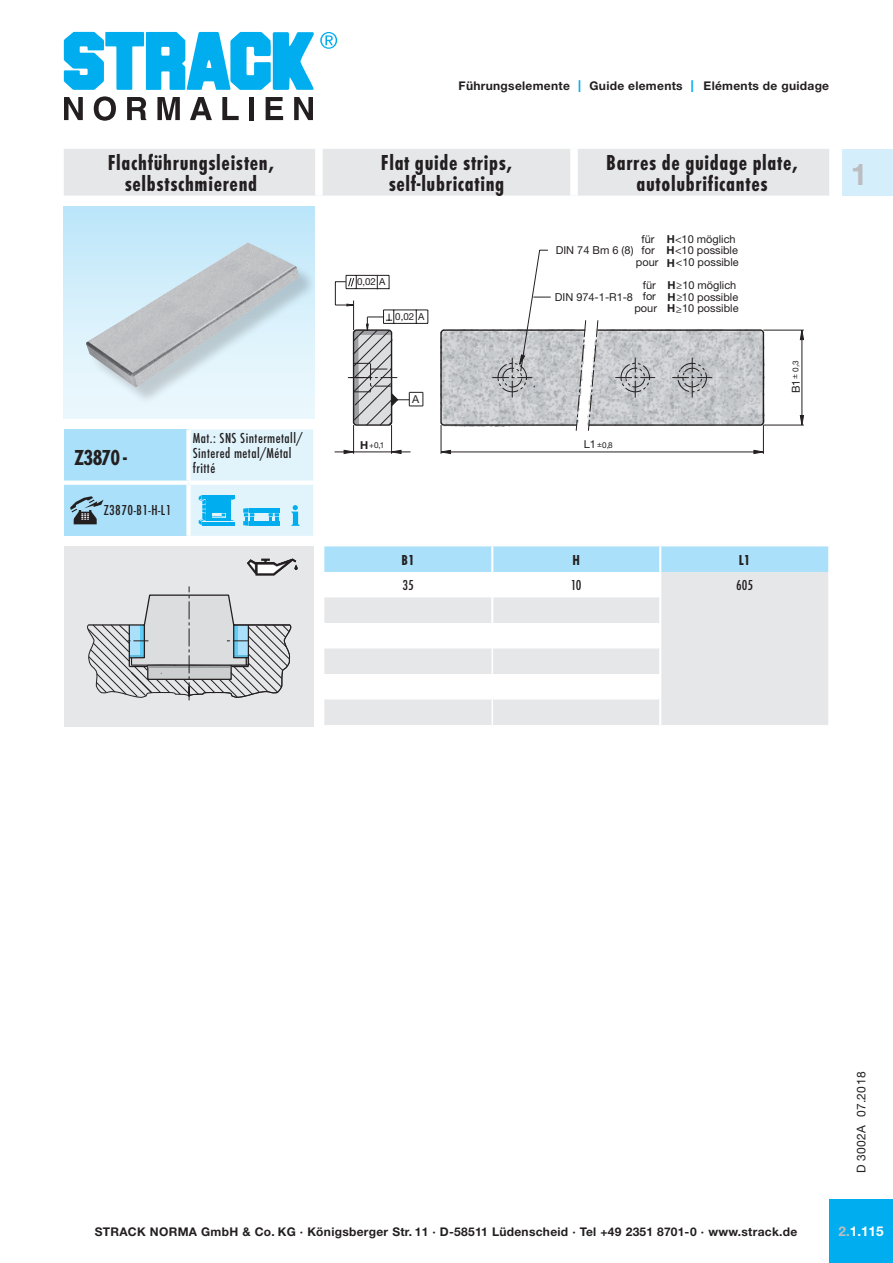
<style>
.page{position:relative;width:893px;height:1263px;background:#fff}
.page>*{position:absolute;margin:0;border:0;box-sizing:border-box;transform-origin:0 0}
.t1{font:700 30px "Helvetica Neue LT Std";color:#bcbdc0}
.t2{font:22.5px "Futura T Bol Con";letter-spacing:.03em;color:#231f20}
.Grndschr__10_12_FutL{font:15px/15px "Futura T Med Con";letter-spacing:.03em;color:#231f20}
.t3{font:15px "Futura T Bol Con";color:#231f20}
.t4{font:700 13.5px "Helvetica Neue LT Std";color:#fff}
.t5{font:700 12px "Helvetica Neue LT Std";letter-spacing:.025em;color:#231f20}
.t6{font:12px "Helvetica Neue LT Std";letter-spacing:.03em;color:#231f20}
.t7{font:10.95px/11.6px "Helvetica Neue LT Std";color:#231f20;text-align:right}
.t8{font:700 10.95px "Helvetica Neue LT Std";color:#231f20}
.t9{font:9.75px "Helvetica Neue LT Std";color:#231f20}
.t10{font:8.1px "Helvetica Neue LT Std";color:#231f20}
.s1{font-weight:400;font-size:16.5px;color:#00aeef}
.s2{font-weight:700}
.s3{font-size:10.95px}
.s4{color:#bcbdc0}
</style>
<div class="page">
<svg style="left:64px;top:97px;width:19px;height:23px"></svg>
<svg style="left:94px;top:96px;width:22px;height:25px"></svg>
<svg style="left:127px;top:97px;width:19px;height:23px"></svg>
<svg style="left:157px;top:97px;width:23px;height:23px"></svg>
<svg style="left:190px;top:97px;width:22px;height:23px"></svg>
<svg style="left:222px;top:97px;width:17px;height:23px"></svg>
<div style="left:249px;top:97px;width:5px;height:23px;background:#231f20"></div>
<svg style="left:266px;top:97px;width:17px;height:23px"></svg>
<svg style="left:294px;top:97px;width:19px;height:23px"></svg>
<svg style="left:64px;top:32px;width:273px;height:58px"></svg>
<div style="left:842px;top:149px;width:51px;height:47px;background:#d4effb"></div>
<div style="left:829px;top:1199px;width:64px;height:64px;background:#00aeef"></div>
<div style="left:64px;top:206px;width:251px;height:213px;background:linear-gradient(to bottom,#bde6fa,#eff8fc)"></div>
<hr style="left:802px;top:340px;width:1px;height:76px;background:#231f20">
<hr style="left:763px;top:425px;width:41px;height:1px;background:#231f20">
<hr style="left:763px;top:330px;width:41px;height:1px;background:#231f20">
<svg style="left:800px;top:329px;width:4px;height:11px"></svg>
<svg style="left:800px;top:415px;width:4px;height:11px"></svg>
<svg style="left:440px;top:250px;width:326px;height:204px"></svg>
<svg style="left:335px;top:275px;width:94px;height:179px"></svg>
<div style="left:64px;top:149px;width:765px;height:47px;background:#e6e7e9"></div>
<div style="left:315px;top:149px;width:8px;height:47px;background:#fff"></div>
<div style="left:570px;top:149px;width:8px;height:47px;background:#fff"></div>
<div style="left:324px;top:546px;width:504px;height:26px;background:#aae0f9"></div>
<svg style="left:324px;top:572px;width:504px;height:153px;fill:#e6e7e9"></svg>
<svg style="left:492px;top:648px;width:1px;height:77px"></svg>
<hr style="left:491px;top:546px;width:2px;height:26px;background:#fff">
<hr style="left:659px;top:546px;width:2px;height:26px;background:#fff">
<hr style="left:491px;top:572px;width:2px;height:25px;background:#fff">
<hr style="left:659px;top:572px;width:2px;height:25px;background:#fff">
<hr style="left:491px;top:597px;width:2px;height:26px;background:#fff">
<hr style="left:659px;top:597px;width:2px;height:26px;background:#fff">
<hr style="left:491px;top:623px;width:2px;height:25px;background:#fff">
<hr style="left:659px;top:623px;width:2px;height:25px;background:#fff">
<hr style="left:659px;top:648px;width:2px;height:26px;background:#fff">
<hr style="left:659px;top:674px;width:2px;height:25px;background:#fff">
<hr style="left:659px;top:699px;width:2px;height:26px;background:#fff">
<div style="left:64px;top:546px;width:249px;height:181px;background:#e6e7e9"></div>
<svg style="left:87px;top:586px;width:204px;height:114px"></svg>
<div style="left:89px;top:245px;width:228px;height:160px;background:#231f20;opacity:.2"></div>
<img style="left:213px;top:242px;width:35px;height:22px">
<img style="left:247px;top:558px;width:44px;height:18px">
<div style="left:64px;top:429px;width:125px;height:54px;background:#aae0f9"></div>
<div style="left:64px;top:483px;width:125px;height:53px;background:#aae0f9"></div>
<div style="left:186px;top:429px;width:5px;height:51px;background:#fff"></div>
<div style="left:64px;top:480px;width:125px;height:5px;background:#fff"></div>
<div style="left:186px;top:485px;width:5px;height:51px;background:#fff"></div>
<svg style="left:190px;top:429px;width:123px;height:107px;background:#caedfa"></svg>
<svg style="left:70px;top:496px;width:34px;height:28px"></svg>
<p class="t2" style="left:108px;top:150px;width:168px">Flachführungsleisten,</p>
<p class="t2" style="left:125px;top:171px;width:134px">selbstschmierend</p>
<p class="t2" style="left:74px;top:444px;width:54px">Z3870 -</p>
<p class="Grndschr__10_12_FutL" style="left:104px;top:503px;width:69px">Z3870-B1-H-L1</p>
<p class="Grndschr__10_12_FutL" style="left:193px;top:431px;width:111px">Mat.: SNS Sintermetall/<br>Sintered metal/Métal fritté</p>
<p class="t5" style="left:459px;top:78px;width:372px">Führungselemente <span class="s1">I</span> Guide elements <span class="s1">I</span> Eléments de guidage</p>
<p class="t2" style="left:381px;top:150px;width:133px">Flat guide strips,</p>
<p class="t2" style="left:389px;top:171px;width:117px">self-lubricating</p>
<p class="t9" style="left:357px;top:276px;width:30px">0,02 A</p>
<p class="t9" style="left:395px;top:311px;width:31px">0,02 A</p>
<p class="t8" style="left:360px;top:438px;width:10px">H</p>
<p class="t10" style="left:369px;top:441px;width:17px">+0,1</p>
<p class="t7" style="left:412px;top:393px;width:9px">A</p>
<p class="t2" style="left:606px;top:150px;width:193px">Barres de guidage plate,</p>
<p class="t2" style="left:636px;top:171px;width:132px">autolubrificantes</p>
<p class="t7" style="left:556px;top:244px;width:80px">DIN 74 Bm 6 (8)</p>
<p class="t7" style="left:636px;top:233px;width:104px;text-align:center">für <span class="s2">H</span>&lt;10 möglich for <span class="s2">H</span>&lt;10 possible pour <span class="s2">H</span>&lt;10 possible</p>
<p class="t7" style="left:634px;top:279px;width:106px">für <span class="s2">H</span>≥10 möglich for <span class="s2">H</span>≥10 possible pour <span class="s2">H</span>≥10 possible</p>
<p class="t7" style="left:555px;top:291px;width:80px">DIN 974-1-R1-8</p>
<p class="t10" style="left:584px;top:441px;width:30px"><span class="s3">L1</span>±0,8</p>
<p class="t10" style="left:791px;top:378px;width:20px;rotate:-90deg">± 0,3</p>
<p class="t7" style="left:790px;top:393px;width:15px;rotate:-90deg">B1</p>
<h1 class="t1" style="left:851px;top:155px;width:18px">1</h1>
<p class="t3" style="left:401px;top:551px;width:15px">B1</p>
<p class="t3" style="left:572px;top:551px;width:9px">H</p>
<p class="t3" style="left:739px;top:551px;width:13px">L1</p>
<p class="Grndschr__10_12_FutL" style="left:402px;top:578px;width:13px">35</p>
<p class="Grndschr__10_12_FutL" style="left:571px;top:578px;width:12px">10</p>
<p class="Grndschr__10_12_FutL" style="left:736px;top:578px;width:19px">605</p>
<p class="t6" style="left:854px;top:1173px;width:103px;rotate:-90deg">D 3002A 07.2018</p>
<p class="t5" style="left:95px;top:1224px;width:704px">STRACK NORMA GmbH &amp; Co. KG · Königsberger Str. 11 · D-58511 Lüdenscheid · Tel +49 2351 8701-0 · www.strack.de</p>
<p class="t4" style="left:839px;top:1222px;width:47px"><span class="s4">2.</span>1.115</p>
</div>
